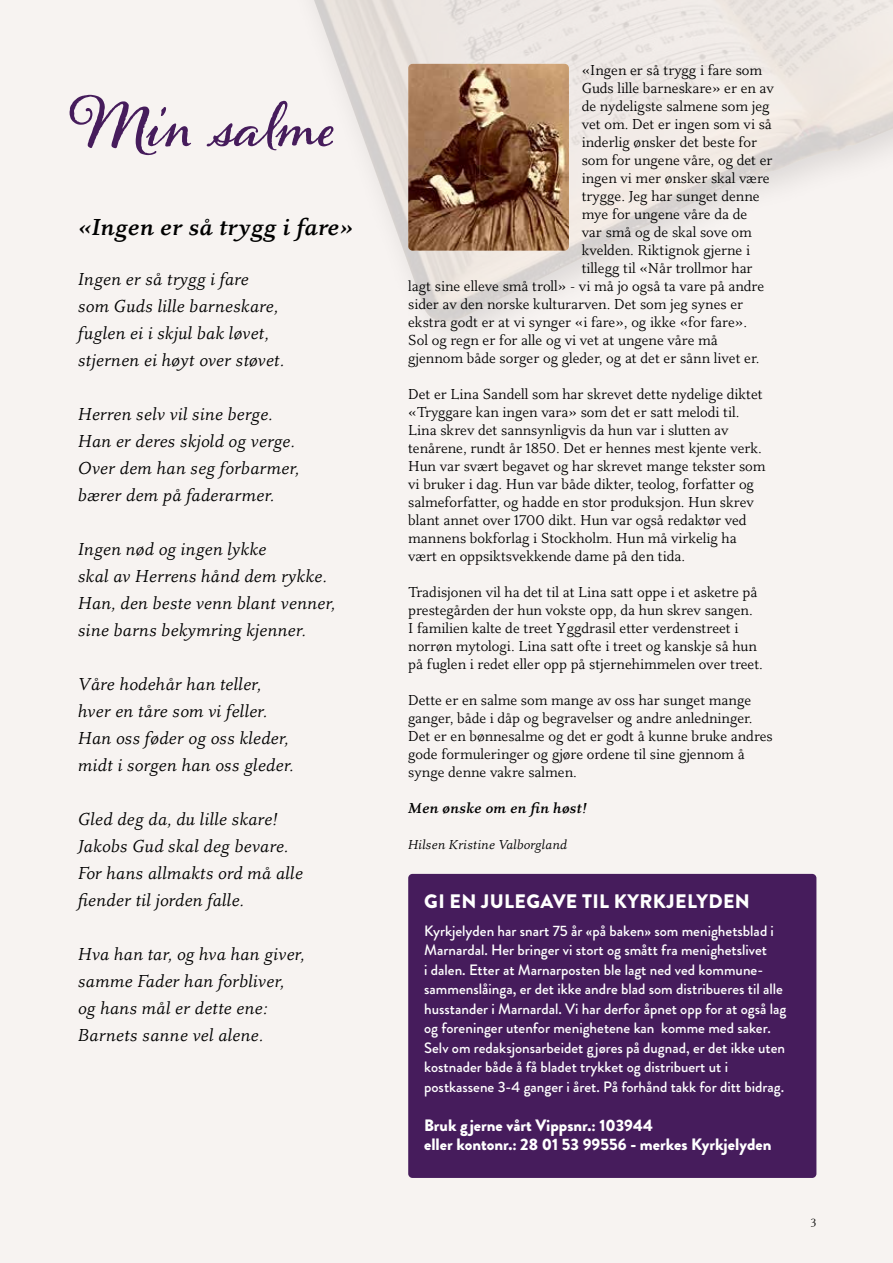
<style>
.page{position:relative;width:893px;height:1263px;background:#f7f3f1}
.page>*{position:absolute;margin:0;border:0;box-sizing:border-box;transform-origin:0 0}
.t1{font:700 61.65px "Alana";letter-spacing:.005em;color:#461c5c}
.t2{font:italic 700 24px "Eplica";color:#000}
.t3{font:900 19.5px "Brandon Grotesque";letter-spacing:.02em;color:#fff}
.t4{font:italic 18px/27px "Eplica";color:#000}
.t5{font:900 16.5px/19.5px "Brandon Grotesque";color:#fff}
.t6{font:15px/18px "Eplica";color:#000}
.t7{font:500 15px/19.5px "Brandon Grotesque";color:#fff}
.t8{font:italic 700 15px "Eplica";color:#000}
.t9{font:italic 13.5px "Eplica";color:#000}
.t10{font:12px "Celeste";color:#000}
</style>
<div class="page">
<img style="left:314px;top:0;width:579px;height:330px">
<div style="left:408px;top:874px;width:408px;height:304px;background:#461c5c;border-radius:4px"></div>
<img style="left:408px;top:64px;width:161px;height:187px">
<h1 class="t1" style="left:73px;top:88px;width:265px">Min salme</h1>
<h2 class="t2" style="left:78px;top:214px;width:277px">«Ingen er så trygg i fare»</h2>
<p class="t4" style="left:78px;top:266px;width:208px">Ingen er så trygg i fare som Guds lille barneskare, fuglen ei i skjul bak løvet, stjernen ei høyt over støvet.</p>
<p class="t4" style="left:78px;top:401px;width:223px">Herren selv vil sine berge.<br>Han er deres skjold og verge.<br>Over dem han seg forbarmer, bærer dem på faderarmer.</p>
<p class="t4" style="left:78px;top:536px;width:259px">Ingen nød og ingen lykke<br>skal av Herrens hånd dem rykke.<br>Han, den beste venn blant venner, sine barns bekymring kjenner.</p>
<p class="t4" style="left:78px;top:671px;width:217px">Våre hodehår han teller, hver en tåre som vi feller.<br>Han oss føder og oss kleder, midt i sorgen han oss gleder.</p>
<p class="t4" style="left:78px;top:806px;width:227px">Gled deg da, du lille skare!<br>Jakobs Gud skal deg bevare.<br>For hans allmakts ord må alle fiender til jorden falle.</p>
<p class="t4" style="left:78px;top:941px;width:228px">Hva han tar, og hva han giver, samme Fader han forbliver, og hans mål er dette ene:<br>Barnets sanne vel alene.</p>
<p class="t6" style="left:582px;top:61px;width:182px">«Ingen er så trygg i fare som</p>
<p class="t6" style="left:582px;top:79px;width:194px">Guds lille barneskare» er en av</p>
<p class="t6" style="left:582px;top:97px;width:189px">de nydeligste salmene som jeg</p>
<p class="t6" style="left:582px;top:115px;width:192px">vet om. Det er ingen som vi så</p>
<p class="t6" style="left:582px;top:133px;width:177px">inderlig ønsker det beste for</p>
<p class="t6" style="left:582px;top:151px;width:192px">som for ungene våre, og det er</p>
<p class="t6" style="left:582px;top:169px;width:189px">ingen vi mer ønsker skal være</p>
<p class="t6" style="left:582px;top:187px;width:179px">trygge. Jeg har sunget denne</p>
<p class="t6" style="left:582px;top:205px;width:167px">mye for ungene våre da de</p>
<p class="t6" style="left:582px;top:223px;width:172px">var små og de skal sove om</p>
<p class="t6" style="left:582px;top:241px;width:170px">kvelden. Riktignok gjerne i</p>
<p class="t6" style="left:582px;top:259px;width:172px">tillegg til «Når trollmor har</p>
<p class="t6" style="left:408px;top:277px;width:358px">lagt sine elleve små troll» - vi må jo også ta vare på andre</p>
<p class="t6" style="left:408px;top:295px;width:336px">sider av den norske kulturarven. Det som jeg synes er</p>
<p class="t6" style="left:408px;top:313px;width:340px">ekstra godt er at vi synger «i fare», og ikke «for fare».</p>
<p class="t6" style="left:408px;top:331px;width:311px">Sol og regn er for alle og vi vet at ungene våre må</p>
<p class="t6" style="left:408px;top:349px;width:353px">gjennom både sorger og gleder, og at det er sånn livet er.</p>
<p class="t6" style="left:408px;top:385px;width:359px">Det er Lina Sandell som har skrevet dette nydelige diktet «Tryggare kan ingen vara» som det er satt melodi til.<br>Lina skrev det sannsynligvis da hun var i slutten av tenårene, rundt år 1850. Det er hennes mest kjente verk.<br>Hun var svært begavet og har skrevet mange tekster som vi bruker i dag. Hun var både dikter, teolog, forfatter og salmeforfatter, og hadde en stor produksjon. Hun skrev blant annet over 1700 dikt. Hun var også redaktør ved mannens bokforlag i Stockholm. Hun må virkelig ha vært en oppsiktsvekkende dame på den tida.</p>
<p class="t6" style="left:408px;top:583px;width:356px">Tradisjonen vil ha det til at Lina satt oppe i et asketre på prestegården der hun vokste opp, da hun skrev sangen.<br>I familien kalte de treet Yggdrasil etter verdenstreet i norrøn mytologi. Lina satt ofte i treet og kanskje så hun på fuglen i redet eller opp på stjernehimmelen over treet.</p>
<p class="t6" style="left:408px;top:691px;width:366px">Dette er en salme som mange av oss har sunget mange ganger, både i dåp og begravelser og andre anledninger.<br>Det er en bønnesalme og det er godt å kunne bruke andres gode formuleringer og gjøre ordene til sine gjennom å synge denne vakre salmen.</p>
<p class="t8" style="left:408px;top:799px;width:181px">Men ønske om en fin høst!</p>
<p class="t9" style="left:408px;top:836px;width:161px">Hilsen Kristine Valborgland</p>
<h3 class="t3" style="left:424px;top:887px;width:327px">GI EN JULEGAVE TIL KYRKJELYDEN</h3>
<p class="t7" style="left:424px;top:921px;width:364px">Kyrkjelyden har snart 75 år «på baken» som menighetsblad i Marnardal. Her bringer vi stort og smått fra menighetslivet<br>i dalen. Etter at Marnarposten ble lagt ned ved kommune&shy;sammenslåinga, er det ikke andre blad som distribueres til alle husstander i Marnardal. Vi har derfor åpnet opp for at også lag og foreninger utenfor menighetene kan komme med saker.<br>Selv om redaksjonsarbeidet g jøres på dugnad, er det ikke uten kostnader både å få bladet trykket og distribuert ut i postkassene 3-4 ganger i året. På forhånd takk for ditt bidrag.</p>
<p class="t5" style="left:424px;top:1115px;width:349px">Bruk g jerne vårt Vippsnr.: 103944<br>eller kontonr.: 28 01 53 99556 - merkes Kyrkjelyden</p>
<p class="t10" style="left:810px;top:1214px;width:7px">3</p>
</div>
